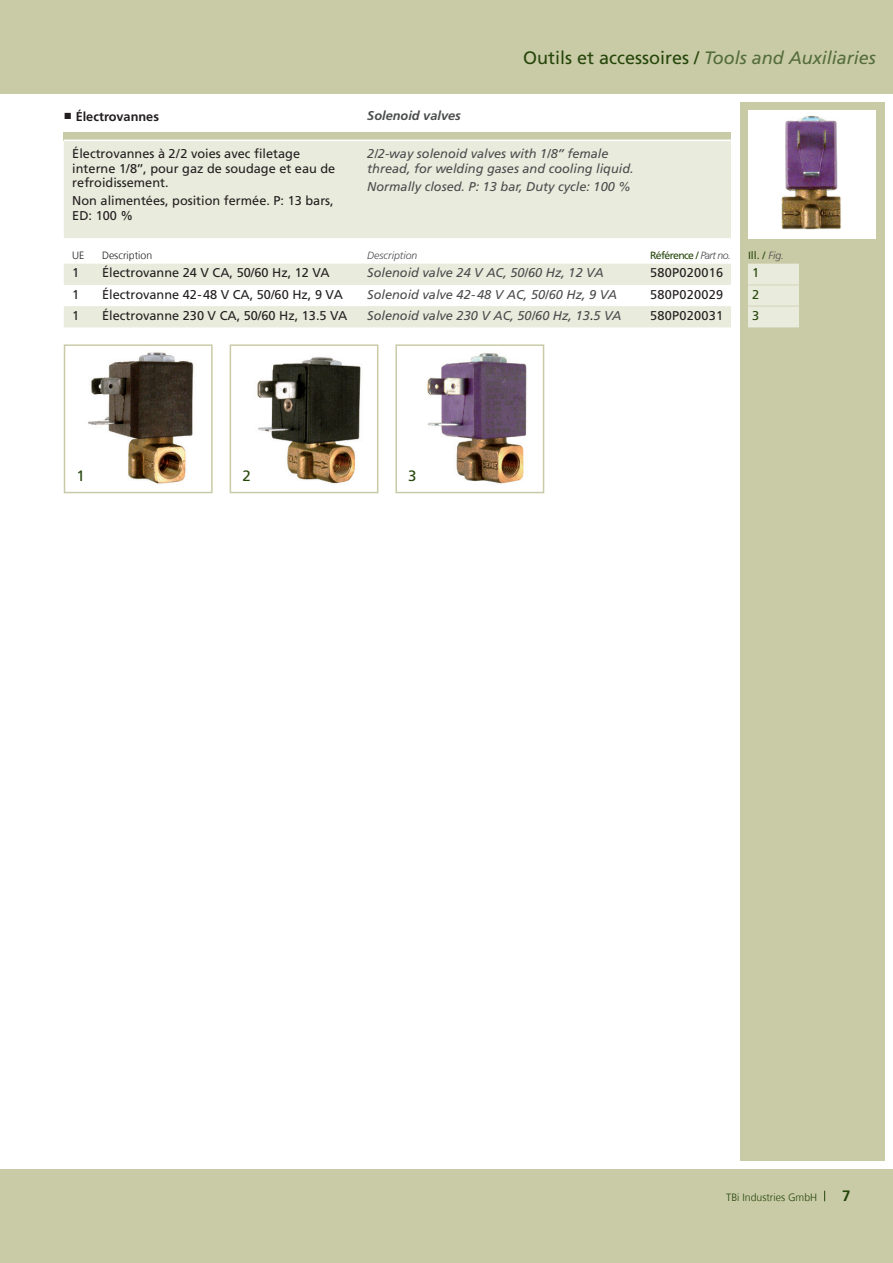
<style>
.page{position:relative;width:893px;height:1263px;background:#fff}
.page>*{position:absolute;margin:0;border:0;box-sizing:border-box;transform-origin:0 0}
.t1{font:18px "Frutiger LT Std";color:#26460a}
.t2{font:15px "Frutiger LT Std";color:#26460a}
.t3{font:700 15px "Frutiger";color:#26460a}
.t4{font:12.75px/14.2px "Frutiger LT Std";color:#231f20}
.t5{font:italic 12.75px/14.2px "Frutiger LT Std";color:#4b4c4d}
.t6{font:12.75px "Frutiger LT Std";letter-spacing:.02em;color:#231f20}
.t7{font:700 12.75px "Frutiger LT Std";color:#231f20}
.t8{font:italic 700 12.75px "Frutiger LT Std";color:#4b4c4d}
.t9{font:12.75px "Frutiger LT Std";color:#26460a}
.t10{font:10.5px "Frutiger LT Std";letter-spacing:-.06em;color:#26460a}
.t11{font:300 10.5px "Frutiger";color:#26460a}
.t12{font:300 10.5px "Frutiger";color:#231f20}
.t13{font:italic 300 10.5px "Frutiger LT Std";color:#4b4c4d}
.s1{font-style:italic;color:#556d3d}
.s2{font-family:"Times New Roman";font-weight:400;font-size:13.5px}
.s3{font-weight:300;font-style:italic;color:#4b4c4d}
.s4{font-style:normal;color:#231f20}
</style>
<div class="page">
<div style="left:740px;top:102px;width:144px;height:1059px;background:#c9cba7"></div>
<div style="left:0;top:1169px;width:893px;height:94px;background:#c9cba7"></div>
<div style="left:0;top:0;width:893px;height:94px;background:#c9cba7"></div>
<img style="left:88px;top:352px;width:106px;height:133px">
<div style="left:64px;top:344px;width:149px;height:149px;border:2px solid #c9cba7"></div>
<img style="left:427px;top:353px;width:100px;height:131px">
<div style="left:395px;top:344px;width:149px;height:149px;border:2px solid #c9cba7"></div>
<img style="left:257px;top:357px;width:104px;height:127px">
<div style="left:230px;top:344px;width:148px;height:149px;border:2px solid #c9cba7"></div>
<img style="left:748px;top:111px;width:128px;height:127px">
<div style="left:64px;top:132px;width:667px;height:8px;background:#c9cba7"></div>
<svg style="left:64px;top:141px;width:667px;height:186px;fill:#e9ebdc"></svg>
<div style="left:748px;top:264px;width:51px;height:63px;background:#e9ebdc"></div>
<hr style="left:748px;top:284px;width:51px;height:2px;background:#dbddc5">
<hr style="left:748px;top:305px;width:51px;height:2px;background:#dbddc5">
<h1 class="t1" style="left:523px;top:47px;width:354px">Outils et accessoires / <span class="s1">Tools and Auxiliaries</span></h1>
<p class="t7" style="left:64px;top:109px;width:97px"><span class="s2">■</span> Électrovannes</p>
<p class="t8" style="left:367px;top:108px;width:95px">Solenoid valves</p>
<p class="t4" style="left:72px;top:147px;width:265px">Électrovannes à 2/2 voies avec filetage interne 1/8’’, pour gaz de soudage et eau de refroidissement.</p>
<p class="t4" style="left:72px;top:194px;width:263px">Non alimentées, position fermée. P: 13 bars,<br>ED: 100 %</p>
<p class="t5" style="left:367px;top:147px;width:268px">2/2-way solenoid valves with 1/8’’ female thread, for welding gases and cooling liquid.</p>
<p class="t5" style="left:367px;top:180px;width:265px">Normally closed. P: 13 bar, Duty cycle: 100 %</p>
<p class="t12" style="left:72px;top:250px;width:13px">UE</p>
<p class="t12" style="left:102px;top:250px;width:52px">Description</p>
<p class="t13" style="left:367px;top:250px;width:52px">Description</p>
<p class="t10" style="left:650px;top:250px;width:82px">Référence / <span class="s3">Part no.</span></p>
<p class="t10" style="left:748px;top:250px;width:38px">Ill. / <span class="s3">Fig.</span></p>
<p class="t4" style="left:72px;top:266px;width:9px">1</p>
<p class="t4" style="left:102px;top:266px;width:229px">Électrovanne 24 V CA, 50/60 Hz, 12 VA</p>
<p class="t5" style="left:367px;top:266px;width:238px">Solenoid valve 24 V AC, 50/60 Hz, 12 VA</p>
<p class="t6" style="left:650px;top:266px;width:75px">580P020016</p>
<p class="t9" style="left:752px;top:266px;width:9px">1</p>
<p class="t4" style="left:72px;top:287px;width:9px">1</p>
<p class="t4" style="left:102px;top:287px;width:242px">Électrovanne 42-48 V CA, 50/60 Hz, 9 VA</p>
<p class="t5" style="left:367px;top:287px;width:251px">Solenoid valve 42-48 V AC, 50/60 Hz, 9 VA</p>
<p class="t6" style="left:650px;top:287px;width:75px">580P020029</p>
<p class="t9" style="left:752px;top:287px;width:9px">2</p>
<p class="t4" style="left:72px;top:308px;width:9px">1</p>
<p class="t4" style="left:102px;top:308px;width:247px">Électrovanne 230 V CA, 50/60 Hz, 13.5 VA</p>
<p class="t5" style="left:367px;top:308px;width:255px">Solenoid valve 230 V AC, 50/60 Hz, 13<span class="s4">.</span>5 VA</p>
<p class="t6" style="left:650px;top:308px;width:75px">580P020031</p>
<p class="t9" style="left:752px;top:308px;width:9px">3</p>
<p class="t2" style="left:77px;top:466px;width:10px">1</p>
<p class="t2" style="left:242px;top:466px;width:10px">2</p>
<p class="t2" style="left:408px;top:466px;width:10px">3</p>
<p class="t11" style="left:726px;top:1192px;width:93px">TBi Industries GmbH</p>
<p class="t3" style="left:842px;top:1187px;width:10px">7</p>
</div>
